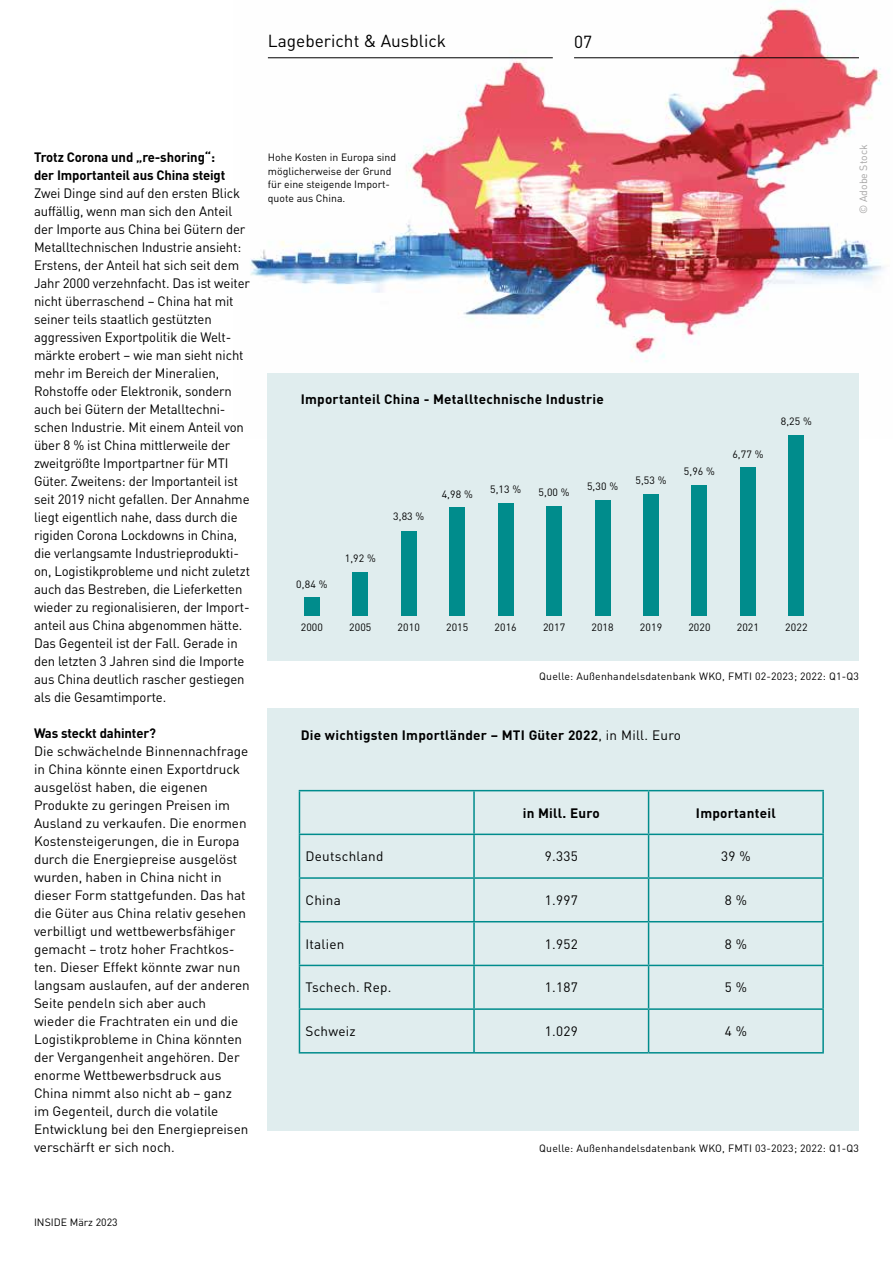
<style>
.page{position:relative;width:893px;height:1263px;background:#fff}
.page>*{position:absolute;margin:0;border:0;box-sizing:border-box;transform-origin:0 0}
.t1{font:17.25px "DIN Pro";color:#000}
.t2{font:13.5px/18px "DIN Pro";letter-spacing:-.01em;color:#000}
.t3{font:13.5px/18px "DIN";color:#000}
.t4{font:700 13.5px "DIN Pro";letter-spacing:.02em;color:#000}
.t5{font:700 13.5px/18px "DIN";letter-spacing:-.01em;color:#000}
.t6{font:13.5px "DIN Pro";letter-spacing:.02em;color:#000}
.t7{font:10.5px/13.5px "DIN Pro";letter-spacing:.01em;color:#000}
.t8{font:10.5px "DIN Pro";color:#a6a5a5}
.s1{font-weight:400}
</style>
<div class="page">
<img style="left:250px;top:0;width:634px;height:438px">
<div style="left:268px;top:709px;width:591px;height:422px;background:#e0edee"></div>
<div style="left:268px;top:373px;width:591px;height:287px;background:#e0edee"></div>
<div style="left:304px;top:598px;width:16px;height:18px;background:#008c8c"></div>
<div style="left:353px;top:572px;width:15px;height:44px;background:#008c8c"></div>
<div style="left:401px;top:531px;width:15px;height:85px;background:#008c8c"></div>
<div style="left:450px;top:508px;width:15px;height:108px;background:#008c8c"></div>
<div style="left:498px;top:503px;width:15px;height:113px;background:#008c8c"></div>
<div style="left:546px;top:507px;width:16px;height:109px;background:#008c8c"></div>
<div style="left:595px;top:500px;width:15px;height:116px;background:#008c8c"></div>
<div style="left:643px;top:495px;width:16px;height:121px;background:#008c8c"></div>
<div style="left:692px;top:485px;width:15px;height:131px;background:#008c8c"></div>
<div style="left:740px;top:468px;width:16px;height:148px;background:#008c8c"></div>
<div style="left:789px;top:435px;width:15px;height:181px;background:#008c8c"></div>
<hr style="left:299px;top:790px;width:175px;height:1px;background:#008c8c">
<hr style="left:299px;top:791px;width:1px;height:42px;background:#008c8c">
<hr style="left:474px;top:790px;width:175px;height:1px;background:#008c8c">
<hr style="left:473px;top:791px;width:2px;height:42px;background:#008c8c">
<hr style="left:649px;top:790px;width:175px;height:1px;background:#008c8c">
<hr style="left:648px;top:791px;width:1px;height:42px;background:#008c8c">
<hr style="left:822px;top:791px;width:2px;height:42px;background:#008c8c">
<hr style="left:299px;top:833px;width:175px;height:2px;background:#008c8c">
<hr style="left:299px;top:835px;width:1px;height:42px;background:#008c8c">
<hr style="left:474px;top:833px;width:175px;height:2px;background:#008c8c">
<hr style="left:473px;top:835px;width:2px;height:42px;background:#008c8c">
<hr style="left:649px;top:833px;width:175px;height:2px;background:#008c8c">
<hr style="left:648px;top:835px;width:1px;height:42px;background:#008c8c">
<hr style="left:822px;top:835px;width:2px;height:42px;background:#008c8c">
<hr style="left:299px;top:877px;width:175px;height:2px;background:#008c8c">
<hr style="left:299px;top:879px;width:1px;height:42px;background:#008c8c">
<hr style="left:474px;top:877px;width:175px;height:2px;background:#008c8c">
<hr style="left:473px;top:879px;width:2px;height:42px;background:#008c8c">
<hr style="left:649px;top:877px;width:175px;height:2px;background:#008c8c">
<hr style="left:648px;top:879px;width:1px;height:42px;background:#008c8c">
<hr style="left:822px;top:879px;width:2px;height:42px;background:#008c8c">
<hr style="left:299px;top:921px;width:175px;height:1px;background:#008c8c">
<hr style="left:299px;top:922px;width:1px;height:43px;background:#008c8c">
<hr style="left:474px;top:921px;width:175px;height:1px;background:#008c8c">
<hr style="left:473px;top:922px;width:2px;height:43px;background:#008c8c">
<hr style="left:649px;top:921px;width:175px;height:1px;background:#008c8c">
<hr style="left:648px;top:922px;width:1px;height:43px;background:#008c8c">
<hr style="left:822px;top:922px;width:2px;height:43px;background:#008c8c">
<hr style="left:299px;top:965px;width:175px;height:1px;background:#008c8c">
<hr style="left:299px;top:966px;width:1px;height:42px;background:#008c8c">
<hr style="left:474px;top:965px;width:175px;height:1px;background:#008c8c">
<hr style="left:473px;top:966px;width:2px;height:42px;background:#008c8c">
<hr style="left:649px;top:965px;width:175px;height:1px;background:#008c8c">
<hr style="left:648px;top:966px;width:1px;height:42px;background:#008c8c">
<hr style="left:822px;top:966px;width:2px;height:42px;background:#008c8c">
<hr style="left:299px;top:1008px;width:175px;height:2px;background:#008c8c">
<hr style="left:299px;top:1010px;width:1px;height:42px;background:#008c8c">
<hr style="left:474px;top:1008px;width:175px;height:2px;background:#008c8c">
<hr style="left:473px;top:1010px;width:2px;height:42px;background:#008c8c">
<hr style="left:649px;top:1008px;width:175px;height:2px;background:#008c8c">
<hr style="left:648px;top:1010px;width:1px;height:42px;background:#008c8c">
<hr style="left:822px;top:1010px;width:2px;height:42px;background:#008c8c">
<hr style="left:299px;top:1052px;width:175px;height:1px;background:#008c8c">
<hr style="left:474px;top:1052px;width:175px;height:1px;background:#008c8c">
<hr style="left:649px;top:1052px;width:175px;height:1px;background:#008c8c">
<hr style="left:574px;top:57px;width:285px;height:1px;background:#000">
<hr style="left:268px;top:57px;width:285px;height:1px;background:#000">
<p class="t1" style="left:268px;top:29px;width:180px">Lagebericht &amp; Ausblick</p>
<p class="t1" style="left:574px;top:30px;width:20px">07</p>
<p class="t5" style="left:34px;top:148px;width:193px">Trotz Corona und „re-shoring“: der Importanteil aus China steigt</p>
<p class="t2" style="left:34px;top:184px;width:218px">Zwei Dinge sind auf den ersten Blick auffällig, wenn man sich den Anteil der Importe aus China bei Gütern der Metalltechnischen Industrie ansieht:<br>Erstens, der Anteil hat sich seit dem Jahr 2000 verzehnfacht. Das ist weiter nicht überraschend – China hat mit seiner teils staatlich gestützten aggressiven Exportpolitik die Welt&shy;märkte erobert – wie man sieht nicht mehr im Bereich der Mineralien, Rohstoffe oder Elektronik, sondern auch bei Gütern der Metalltechni&shy;schen Industrie. Mit einem Anteil von über 8 % ist China mittlerweile der zweitgrößte Importpartner für MTI Güter. Zweitens: der Importanteil ist seit 2019 nicht gefallen. Der Annahme liegt eigentlich nahe, dass durch die rigiden Corona Lockdowns in China, die verlangsamte Industrieprodukti&shy;on, Logistikprobleme und nicht zuletzt auch das Bestreben, die Lieferketten wieder zu regionalisieren, der Import&shy;anteil aus China abgenommen hätte.<br>Das Gegenteil ist der Fall. Gerade in den letzten 3 Jahren sind die Importe aus China deutlich rascher gestiegen als die Gesamtimporte.</p>
<p class="t5" style="left:34px;top:724px;width:124px">Was steckt dahinter?</p>
<p class="t3" style="left:34px;top:742px;width:217px">Die schwächelnde Binnennachfrage in China könnte einen Exportdruck ausgelöst haben, die eigenen Produkte zu geringen Preisen im Ausland zu verkaufen. Die enormen Kostensteigerungen, die in Europa durch die Energiepreise ausgelöst wurden, haben in China nicht in dieser Form stattgefunden. Das hat die Güter aus China relativ gesehen verbilligt und wettbewerbsfähiger gemacht – trotz hoher Frachtkos&shy;ten. Dieser Effekt könnte zwar nun langsam auslaufen, auf der anderen Seite pendeln sich aber auch wieder die Frachtraten ein und die Logistikprobleme in China könnten der Vergangenheit angehören. Der enorme Wettbewerbsdruck aus China nimmt also nicht ab – ganz im Gegenteil, durch die volatile Entwicklung bei den Energiepreisen verschärft er sich noch.</p>
<p class="t7" style="left:268px;top:150px;width:130px">Hohe Kosten in Europa sind möglicherweise der Grund für eine steigende Import&shy;quote aus China.</p>
<p class="t8" style="left:856px;top:214px;width:71px;rotate:-90deg">© Adobe Stock</p>
<p class="t4" style="left:301px;top:390px;width:305px">Importanteil China - Metalltechnische Industrie</p>
<p class="t7" style="left:296px;top:577px;width:33px">0,84 %</p>
<p class="t7" style="left:301px;top:620px;width:24px">2000</p>
<p class="t7" style="left:345px;top:551px;width:33px">1,92 %</p>
<p class="t7" style="left:393px;top:509px;width:33px">3,83 %</p>
<p class="t7" style="left:442px;top:487px;width:33px">4,98 %</p>
<p class="t7" style="left:490px;top:482px;width:33px">5,13 %</p>
<p class="t7" style="left:539px;top:485px;width:33px">5,00 %</p>
<p class="t7" style="left:587px;top:479px;width:33px">5,30 %</p>
<p class="t7" style="left:349px;top:620px;width:24px">2005</p>
<p class="t7" style="left:398px;top:620px;width:24px">2010</p>
<p class="t7" style="left:446px;top:620px;width:24px">2015</p>
<p class="t7" style="left:495px;top:620px;width:24px">2016</p>
<p class="t7" style="left:543px;top:620px;width:24px">2017</p>
<p class="t7" style="left:591px;top:620px;width:24px">2018</p>
<p class="t7" style="left:635px;top:473px;width:33px">5,53 %</p>
<p class="t7" style="left:684px;top:464px;width:33px">5,96 %</p>
<p class="t7" style="left:732px;top:447px;width:33px">6,77 %</p>
<p class="t7" style="left:781px;top:414px;width:33px">8,25 %</p>
<p class="t7" style="left:640px;top:620px;width:24px">2019</p>
<p class="t7" style="left:688px;top:620px;width:24px">2020</p>
<p class="t7" style="left:737px;top:620px;width:24px">2021</p>
<p class="t7" style="left:785px;top:620px;width:24px">2022</p>
<p class="t7" style="left:539px;top:669px;width:321px">Quelle: Außenhandelsdatenbank WKO, FMTI 02-2023; 2022: Q1-Q3</p>
<p class="t4" style="left:301px;top:726px;width:382px">Die wichtigsten Importländer – MTI Güter 2022<span class="s1">, in Mill. Euro</span></p>
<p class="t4" style="left:523px;top:804px;width:79px">in Mill. Euro</p>
<p class="t4" style="left:696px;top:804px;width:81px">Importanteil</p>
<p class="t6" style="left:305px;top:847px;width:79px">Deutschland</p>
<p class="t2" style="left:545px;top:847px;width:34px">9.335</p>
<p class="t2" style="left:721px;top:847px;width:31px">39 %</p>
<p class="t2" style="left:305px;top:890px;width:37px">China</p>
<p class="t2" style="left:545px;top:890px;width:34px">1.997</p>
<p class="t2" style="left:725px;top:890px;width:24px">8 %</p>
<p class="t6" style="left:305px;top:935px;width:41px">Italien</p>
<p class="t2" style="left:545px;top:934px;width:34px">1.952</p>
<p class="t2" style="left:725px;top:934px;width:24px">8 %</p>
<p class="t6" style="left:305px;top:978px;width:87px">Tschech. Rep.</p>
<p class="t2" style="left:545px;top:978px;width:34px">1.187</p>
<p class="t2" style="left:725px;top:978px;width:24px">5 %</p>
<p class="t6" style="left:305px;top:1022px;width:52px">Schweiz</p>
<p class="t2" style="left:545px;top:1022px;width:34px">1.029</p>
<p class="t2" style="left:725px;top:1022px;width:24px">4 %</p>
<p class="t7" style="left:539px;top:1141px;width:321px">Quelle: Außenhandelsdatenbank WKO, FMTI 03-2023; 2022: Q1-Q3</p>
<p class="t7" style="left:34px;top:1214px;width:85px">INSIDE März 2023</p>
</div>
